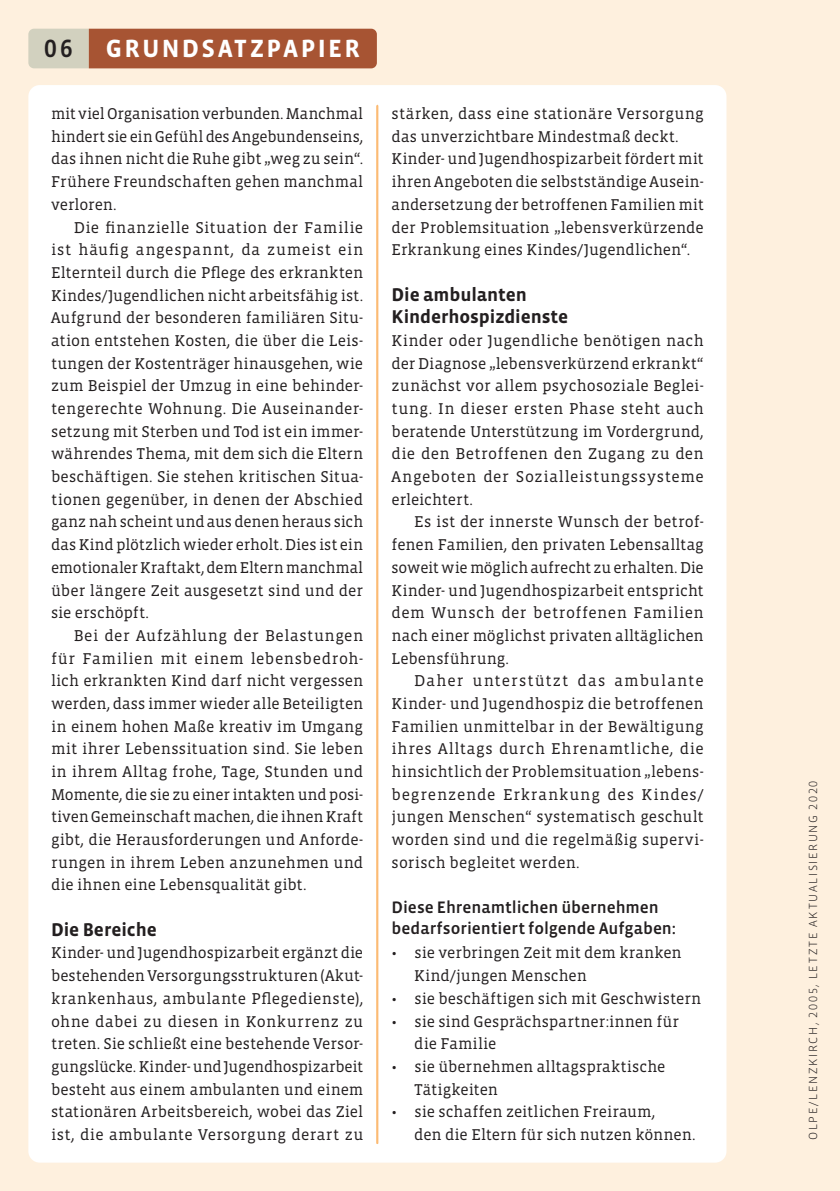
<style>
.page{position:relative;width:840px;height:1191px;background:#fff}
.page>*{position:absolute;margin:0;border:0;box-sizing:border-box;transform-origin:0 0}
.t1{font:700 25.6px "Vista Sans OT";letter-spacing:.09em;color:#fff}
.t2{font:500 25.6px "Vista Sans OT";color:#231f20}
.t3{font:700 18.8px/22.6px "Vista Sans OT";letter-spacing:-.005em;color:#231f20}
.t4{font:500 17px/20.4px "Vista Sans OT";color:#231f20}
.t5{font:16px/22.6px "Vista Slab OT";letter-spacing:.005em;color:#231f20;text-align:justify}
.t6{font:300 12px "Vista Sans OT";letter-spacing:.135em;color:#231f20}
</style>
<div class="page">
<div style="left:0;top:0;width:839px;height:1191px;background:#fef0de"></div>
<div style="left:28px;top:85px;width:698px;height:1077px;background:#fff;border-radius:11px"></div>
<svg style="left:28px;top:29px;width:348px;height:39px;background:#ae6a4c"></svg>
<svg style="left:376px;top:105px;width:2px;height:1038px;background:#fcc181"></svg>
<h1 class="t2" style="left:44px;top:35px;width:30px">06</h1>
<h1 class="t1" style="left:106px;top:35px;width:255px">GRUNDSATZPAPIER</h1>
<p class="t5" style="left:51px;top:103px;width:313px">mit viel Organisation verbunden. Manchmal hindert sie ein Gefühl des Angebundenseins, das ihnen nicht die Ruhe gibt „weg zu sein“.<br>Frühere Freundschaften gehen manchmal verloren.</p>
<p class="t5" style="left:51px;top:216px;width:313px;text-indent:23px">Die finanzielle Situation der Familie ist häufig angespannt, da zumeist ein Elternteil durch die Pflege des erkrankten Kindes/Jugendlichen nicht arbeitsfähig ist.<br>Aufgrund der besonderen familiären Situ&shy;ation entstehen Kosten, die über die Leis&shy;tungen der Kostenträger hinausgehen, wie zum Beispiel der Umzug in eine behinder&shy;tengerechte Wohnung. Die Auseinander&shy;setzung mit Sterben und Tod ist ein immer&shy;währendes Thema, mit dem sich die Eltern beschäftigen. Sie stehen kritischen Situa&shy;tionen gegenüber, in denen der Abschied ganz nah scheint und aus denen heraus sich das Kind plötzlich wieder erholt. Dies ist ein emotionaler Kraftakt, dem Eltern manchmal über längere Zeit ausgesetzt sind und der sie erschöpft.</p>
<p class="t5" style="left:51px;top:624px;width:313px;text-indent:23px">Bei der Aufzählung der Belastungen für Familien mit einem lebensbedroh&shy;lich erkrankten Kind darf nicht vergessen werden, dass immer wieder alle Beteiligten in einem hohen Maße kreativ im Umgang mit ihrer Lebenssituation sind. Sie leben in ihrem Alltag frohe, Tage, Stunden und Momente, die sie zu einer intakten und posi&shy;tiven Gemeinschaft machen, die ihnen Kraft gibt, die Herausforderungen und Anforde&shy;rungen in ihrem Leben anzunehmen und die ihnen eine Lebensqualität gibt.</p>
<p class="t3" style="left:51px;top:918px;width:107px">Die Bereiche</p>
<p class="t5" style="left:51px;top:942px;width:313px">Kinder- und Jugendhospizarbeit ergänzt die bestehenden Versorgungsstrukturen (Akut&shy;krankenhaus, ambulante Pflegedienste), ohne dabei zu diesen in Konkurrenz zu treten. Sie schließt eine bestehende Versor&shy;gungslücke. Kinder- und Jugendhospizarbeit besteht aus einem ambulanten und einem stationären Arbeitsbereich, wobei das Ziel ist, die ambulante Versorgung derart zu</p>
<p class="t5" style="left:391px;top:103px;width:313px;text-align:left">stärken, dass eine stationäre Versorgung das unverzichtbare Mindestmaß deckt.<br>Kinder- und Jugendhospizarbeit fördert mit ihren Angeboten die selbstständige Ausein&shy;andersetzung der betroffenen Familien mit der Problemsituation „lebensverkürzende Erkrankung eines Kindes/Jugendlichen“.</p>
<p class="t3" style="left:391px;top:283px;width:178px">Die ambulanten<br>Kinderhospizdienste</p>
<p class="t5" style="left:391px;top:329px;width:313px">Kinder oder Jugendliche benötigen nach der Diagnose „lebensverkürzend erkrankt“ zunächst vor allem psychosoziale Beglei&shy;tung. In dieser ersten Phase steht auch beratende Unterstützung im Vordergrund, die den Betroffenen den Zugang zu den Angeboten der Sozialleistungssysteme erleichtert.</p>
<p class="t5" style="left:391px;top:511px;width:313px;text-indent:23px">Es ist der innerste Wunsch der betrof&shy;fenen Familien, den privaten Lebensalltag soweit wie möglich aufrecht zu erhalten. Die Kinder- und Jugendhospizarbeit entspricht dem Wunsch der betroffenen Familien nach einer möglichst privaten alltäglichen Lebensführung.</p>
<p class="t5" style="left:391px;top:670px;width:313px;text-indent:23px">Daher unterstützt das ambulante Kinder- und Jugendhospiz die betroffenen Familien unmittelbar in der Bewältigung ihres Alltags durch Ehrenamtliche, die hinsichtlich der Problemsituation „lebens&shy;begrenzende Erkrankung des Kindes/ jungen Menschen“ systematisch geschult worden sind und die regelmäßig supervi&shy;sorisch begleitet werden.</p>
<p class="t4" style="left:391px;top:897px;width:286px">Diese Ehrenamtlichen übernehmen bedarfsorientiert folgende Aufgaben:</p>
<p class="t5" style="left:414px;top:942px;width:269px;text-indent:-23px">• sie verbringen Zeit mit dem kranken<br>Kind/jungen Menschen</p>
<p class="t5" style="left:391px;top:987px;width:311px">• sie beschäftigen sich mit Geschwistern</p>
<p class="t5" style="left:414px;top:1010px;width:266px;text-indent:-23px">• sie sind Gesprächspartner:innen für die Familie</p>
<p class="t5" style="left:414px;top:1055px;width:252px;text-indent:-23px">• sie übernehmen alltagspraktische<br>Tätigkeiten</p>
<p class="t5" style="left:414px;top:1100px;width:282px;text-indent:-23px">• sie schaffen zeitlichen Freiraum,<br>den die Eltern für sich nutzen können.</p>
<p class="t6" style="left:806px;top:1140px;width:361px;rotate:-90deg">OLPE/LENZKIRCH, 2005, LETZTE AKTUALISIERUNG 2020</p>
</div>
